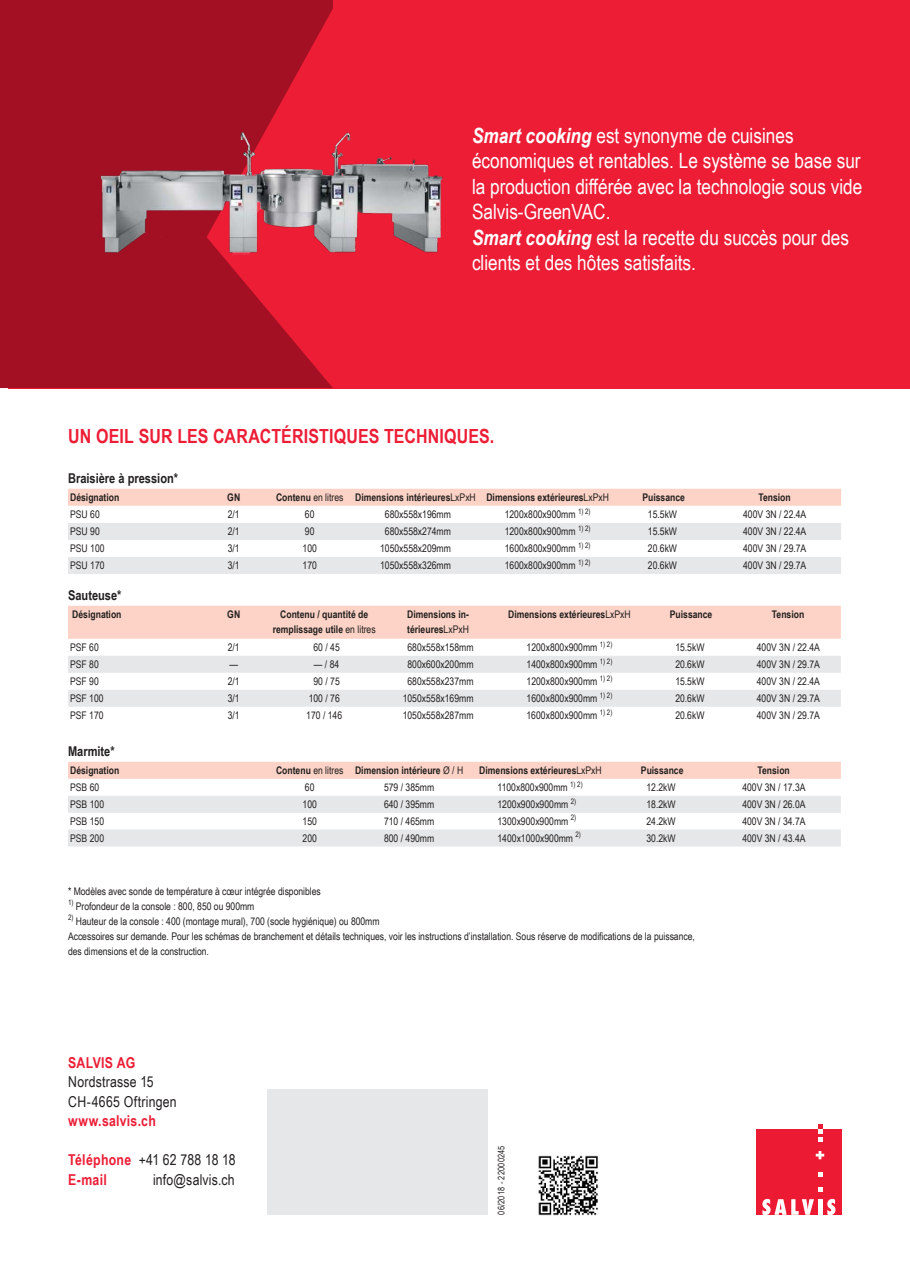
<style>
.page{position:relative;width:910px;height:1280px;background:#fff}
.page>*{position:absolute;margin:0;border:0;box-sizing:border-box;transform-origin:0 0}
.t1{font:21px/25.5px "Arial Narrow";color:#fff}
.t2{font:700 19.5px "Arial Narrow";letter-spacing:.005em;color:#ed1d36}
.t3{font:700 15px/19.5px "Arial Narrow";letter-spacing:.02em;color:#ed1d36}
.t4{font:15px/19.5px "Arial Narrow";letter-spacing:.015em;color:#221f1f}
.t5{font:700 13.5px "Arial Narrow";color:#221f1f}
.t6{font:10.5px/15px "Arial Narrow";color:#221f1f}
.t7{font:700 10.5px/15px "Arial Narrow";color:#221f1f;text-align:center}
.t8{font:9px "Arial Narrow";letter-spacing:.02em;color:#221f1f}
.s1{font-weight:700;font-style:italic}
.s2{font-weight:400}
.s3{font-weight:400;color:#221f1f}
</style>
<div class="page">
<div style="left:9px;top:0;width:901px;height:388px;background:#ed1d36"></div>
<svg style="left:0;top:0;width:333px;height:388px;background:#ab1125"></svg>
<img style="left:94px;top:124px;width:349px;height:137px">
<div style="left:68px;top:489px;width:773px;height:17px;background:#fcd3c6"></div>
<svg style="left:68px;top:523px;width:773px;height:51px"></svg>
<div style="left:68px;top:606px;width:773px;height:33px;background:#fcd3c6"></div>
<svg style="left:68px;top:656px;width:773px;height:51px"></svg>
<div style="left:68px;top:762px;width:773px;height:17px;background:#fcd3c6"></div>
<svg style="left:68px;top:796px;width:773px;height:50px"></svg>
<div style="left:757px;top:1129px;width:85px;height:85px;background:#ed1a34"></div>
<svg style="left:816px;top:1151px;width:8px;height:8px"></svg>
<svg style="left:818px;top:1172px;width:4px;height:4px"></svg>
<svg style="left:818px;top:1187px;width:4px;height:4px"></svg>
<svg style="left:818px;top:1125px;width:4px;height:17px"></svg>
<svg style="left:762px;top:1199px;width:52px;height:16px"></svg>
<hr style="left:818px;top:1199px;width:4px;height:16px;background:#fff">
<svg style="left:827px;top:1199px;width:8px;height:16px"></svg>
<div style="left:267px;top:1089px;width:220px;height:126px;background:#e6e7e8"></div>
<img style="left:538px;top:1155px;width:61px;height:61px">
<p class="t1" style="left:472px;top:124px;width:392px"><span class="s1">Smart cooking</span> est synonyme de cuisines économiques et rentables. Le système se base sur la production différée avec la technologie sous vide Salvis-GreenVAC.<br><span class="s1">Smart cooking</span> est la recette du succès pour des clients et des hôtes satisfaits.</p>
<h2 class="t2" style="left:68px;top:428px;width:428px">UN OEIL SUR LES CARACTÉRISTIQUES TECHNIQUES.</h2>
<p class="t5" style="left:68px;top:473px;width:112px">Braisière à pression*</p>
<p class="t7" style="left:70px;top:491px;width:51px">Désignation</p>
<p class="t7" style="left:227px;top:491px;width:14px">GN</p>
<p class="t7" style="left:276px;top:491px;width:334px">Contenu <span class="s2">en litres</span> Dimensions intérieures<span class="s2">LxPxH</span> Dimensions extérieures<span class="s2">LxPxH</span></p>
<p class="t7" style="left:642px;top:491px;width:44px">Puissance</p>
<p class="t7" style="left:758px;top:491px;width:34px">Tension</p>
<p class="t6" style="left:70px;top:506px;width:31px">PSU 60</p>
<p class="t6" style="left:228px;top:506px;width:13px">2/1</p>
<p class="t6" style="left:305px;top:506px;width:11px">60</p>
<p class="t6" style="left:385px;top:506px;width:68px">680x558x196mm</p>
<p class="t6" style="left:505px;top:506px;width:87px">1200x800x900mm <sup>1)</sup> <sup>2)</sup></p>
<p class="t6" style="left:648px;top:506px;width:31px">15.5kW</p>
<p class="t6" style="left:743px;top:506px;width:65px">400V 3N / 22.4A</p>
<p class="t6" style="left:70px;top:524px;width:31px">PSU 90</p>
<p class="t6" style="left:228px;top:524px;width:13px">2/1</p>
<p class="t6" style="left:305px;top:524px;width:11px">90</p>
<p class="t6" style="left:385px;top:524px;width:68px">680x558x274mm</p>
<p class="t6" style="left:505px;top:524px;width:87px">1200x800x900mm <sup>1)</sup> <sup>2)</sup></p>
<p class="t6" style="left:648px;top:524px;width:31px">15.5kW</p>
<p class="t6" style="left:743px;top:524px;width:65px">400V 3N / 22.4A</p>
<p class="t6" style="left:70px;top:541px;width:36px">PSU 100</p>
<p class="t6" style="left:228px;top:541px;width:13px">3/1</p>
<p class="t6" style="left:303px;top:541px;width:16px">100</p>
<p class="t6" style="left:380px;top:541px;width:72px">1050x558x209mm</p>
<p class="t6" style="left:505px;top:541px;width:87px">1600x800x900mm <sup>1)</sup> <sup>2)</sup></p>
<p class="t6" style="left:648px;top:541px;width:31px">20.6kW</p>
<p class="t6" style="left:743px;top:541px;width:65px">400V 3N / 29.7A</p>
<p class="t6" style="left:70px;top:558px;width:36px">PSU 170</p>
<p class="t6" style="left:228px;top:558px;width:13px">3/1</p>
<p class="t6" style="left:303px;top:558px;width:16px">170</p>
<p class="t6" style="left:380px;top:558px;width:72px">1050x558x326mm</p>
<p class="t6" style="left:505px;top:558px;width:87px">1600x800x900mm <sup>1)</sup> <sup>2)</sup></p>
<p class="t6" style="left:648px;top:558px;width:31px">20.6kW</p>
<p class="t6" style="left:743px;top:558px;width:65px">400V 3N / 29.7A</p>
<p class="t5" style="left:68px;top:590px;width:55px">Sauteuse*</p>
<p class="t7" style="left:72px;top:607px;width:51px">Désignation</p>
<p class="t7" style="left:227px;top:607px;width:14px">GN</p>
<p class="t7" style="left:273px;top:607px;width:104px">Contenu / quantité de remplissage utile <span class="s2">en litres</span></p>
<p class="t7" style="left:407px;top:607px;width:63px;text-align:left">Dimensions in&shy;térieures<span class="s2">LxPxH</span></p>
<p class="t7" style="left:508px;top:607px;width:124px">Dimensions extérieures<span class="s2">LxPxH</span></p>
<p class="t7" style="left:670px;top:607px;width:44px">Puissance</p>
<p class="t7" style="left:772px;top:607px;width:34px">Tension</p>
<p class="t6" style="left:70px;top:639px;width:30px">PSF 60</p>
<p class="t6" style="left:228px;top:639px;width:13px">2/1</p>
<p class="t6" style="left:313px;top:639px;width:28px">60 / 45</p>
<p class="t6" style="left:407px;top:639px;width:68px">680x558x158mm</p>
<p class="t6" style="left:526px;top:639px;width:87px">1200x800x900mm <sup>1)</sup> <sup>2)</sup></p>
<p class="t6" style="left:675px;top:639px;width:31px">15.5kW</p>
<p class="t6" style="left:757px;top:639px;width:65px">400V 3N / 22.4A</p>
<p class="t6" style="left:70px;top:656px;width:30px">PSF 80</p>
<p class="t6" style="left:229px;top:658px;width:10px">—</p>
<p class="t6" style="left:314px;top:656px;width:27px">— / 84</p>
<p class="t6" style="left:407px;top:656px;width:68px">800x600x200mm</p>
<p class="t6" style="left:526px;top:656px;width:87px">1400x800x900mm <sup>1)</sup> <sup>2)</sup></p>
<p class="t6" style="left:675px;top:656px;width:31px">20.6kW</p>
<p class="t6" style="left:757px;top:656px;width:65px">400V 3N / 29.7A</p>
<p class="t6" style="left:70px;top:673px;width:30px">PSF 90</p>
<p class="t6" style="left:228px;top:673px;width:13px">2/1</p>
<p class="t6" style="left:313px;top:673px;width:28px">90 / 75</p>
<p class="t6" style="left:407px;top:673px;width:68px">680x558x237mm</p>
<p class="t6" style="left:526px;top:673px;width:87px">1200x800x900mm <sup>1)</sup> <sup>2)</sup></p>
<p class="t6" style="left:675px;top:673px;width:31px">15.5kW</p>
<p class="t6" style="left:757px;top:673px;width:65px">400V 3N / 22.4A</p>
<p class="t6" style="left:70px;top:690px;width:35px">PSF 100</p>
<p class="t6" style="left:228px;top:690px;width:13px">3/1</p>
<p class="t6" style="left:309px;top:690px;width:33px">100 / 76</p>
<p class="t6" style="left:403px;top:690px;width:72px">1050x558x169mm</p>
<p class="t6" style="left:526px;top:690px;width:87px">1600x800x900mm <sup>1)</sup> <sup>2)</sup></p>
<p class="t6" style="left:675px;top:690px;width:31px">20.6kW</p>
<p class="t6" style="left:757px;top:690px;width:65px">400V 3N / 29.7A</p>
<p class="t6" style="left:70px;top:707px;width:35px">PSF 170</p>
<p class="t6" style="left:228px;top:707px;width:13px">3/1</p>
<p class="t6" style="left:306px;top:707px;width:37px">170 / 146</p>
<p class="t6" style="left:403px;top:707px;width:72px">1050x558x287mm</p>
<p class="t6" style="left:526px;top:707px;width:87px">1600x800x900mm <sup>1)</sup> <sup>2)</sup></p>
<p class="t6" style="left:675px;top:707px;width:31px">20.6kW</p>
<p class="t6" style="left:757px;top:707px;width:65px">400V 3N / 29.7A</p>
<p class="t5" style="left:68px;top:746px;width:48px">Marmite*</p>
<p class="t7" style="left:70px;top:764px;width:51px">Désignation</p>
<p class="t7" style="left:276px;top:764px;width:189px">Contenu <span class="s2">en litres</span> Dimension intérieure <span class="s2">Ø / H</span></p>
<p class="t7" style="left:479px;top:764px;width:124px">Dimensions extérieures<span class="s2">LxPxH</span></p>
<p class="t7" style="left:641px;top:764px;width:44px">Puissance</p>
<p class="t7" style="left:757px;top:764px;width:34px">Tension</p>
<p class="t6" style="left:70px;top:779px;width:31px">PSB 60</p>
<p class="t6" style="left:305px;top:779px;width:11px">60</p>
<p class="t6" style="left:384px;top:779px;width:52px">579 / 385mm</p>
<p class="t6" style="left:497px;top:779px;width:87px">1100x800x900mm <sup>1)</sup> <sup>2)</sup></p>
<p class="t6" style="left:646px;top:779px;width:31px">12.2kW</p>
<p class="t6" style="left:742px;top:779px;width:65px">400V 3N / 17.3A</p>
<p class="t6" style="left:70px;top:796px;width:35px">PSB 100</p>
<p class="t6" style="left:303px;top:796px;width:16px">100</p>
<p class="t6" style="left:384px;top:796px;width:52px">640 / 395mm</p>
<p class="t6" style="left:497px;top:796px;width:80px">1200x900x900mm <sup>2)</sup></p>
<p class="t6" style="left:646px;top:796px;width:31px">18.2kW</p>
<p class="t6" style="left:742px;top:796px;width:65px">400V 3N / 26.0A</p>
<p class="t6" style="left:70px;top:813px;width:35px">PSB 150</p>
<p class="t6" style="left:303px;top:813px;width:16px">150</p>
<p class="t6" style="left:384px;top:813px;width:52px">710 / 465mm</p>
<p class="t6" style="left:497px;top:813px;width:80px">1300x900x900mm <sup>2)</sup></p>
<p class="t6" style="left:646px;top:813px;width:31px">24.2kW</p>
<p class="t6" style="left:742px;top:813px;width:65px">400V 3N / 34.7A</p>
<p class="t6" style="left:70px;top:830px;width:35px">PSB 200</p>
<p class="t6" style="left:303px;top:830px;width:16px">200</p>
<p class="t6" style="left:384px;top:830px;width:52px">800 / 490mm</p>
<p class="t6" style="left:497px;top:830px;width:85px">1400x1000x900mm <sup>2)</sup></p>
<p class="t6" style="left:646px;top:830px;width:31px">30.2kW</p>
<p class="t6" style="left:742px;top:830px;width:65px">400V 3N / 43.4A</p>
<p class="t6" style="left:68px;top:883px;width:254px">* Modèles avec sonde de température à cœur intégrée disponibles</p>
<p class="t6" style="left:68px;top:898px;width:188px"><sup>1)</sup> Profondeur de la console : 800, 850 ou 900mm</p>
<p class="t6" style="left:68px;top:913px;width:628px"><sup>2)</sup> Hauteur de la console : 400 (montage mural), 700 (socle hygiénique) ou 800mm<br>Accessoires sur demande. Pour les schémas de branchement et détails techniques, voir les instructions d’installation. Sous réserve de modifications de la puissance, des dimensions et de la construction.</p>
<h3 class="t3" style="left:68px;top:1054px;width:68px">SALVIS AG</h3>
<h3 class="t4" style="left:68px;top:1072px;width:110px">Nordstrasse 15<br>CH-4665 Oftringen</h3>
<h3 class="t3" style="left:68px;top:1113px;width:89px">www.salvis.ch</h3>
<h3 class="t3" style="left:68px;top:1152px;width:169px">Téléphone <span class="s3">+41 62 788 18 18<br></span>E-mail</h3>
<h3 class="t4" style="left:153px;top:1171px;width:83px">info@salvis.ch</h3>
<p class="t8" style="left:495px;top:1215px;width:71px;rotate:-90deg">06/2018 - 22000245</p>
</div>
